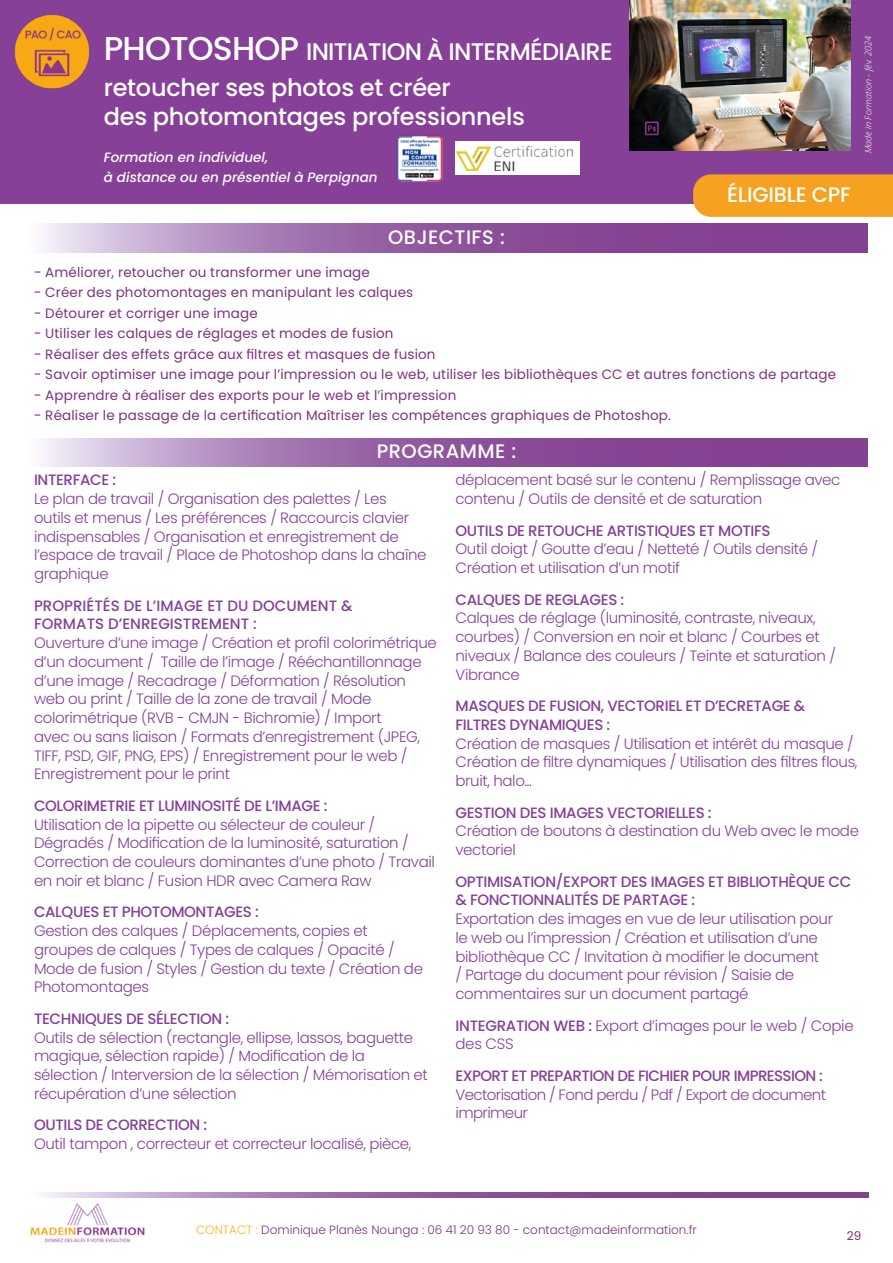
<style>
.page{position:relative;width:893px;height:1263px;background:#fff}
.page>*{position:absolute;margin:0;border:0;box-sizing:border-box;transform-origin:0 0}
.SOUS_TITRE_FORMATION{font:500 24px "Poppins";letter-spacing:-.01em;color:#fff}
.TITRE_FORMATOIN{font:500 24px "Poppins";letter-spacing:-.03em;color:#fff}
.SOUS_TITRE_FORMATION-2{font:500 21px "Poppins";letter-spacing:-.01em;color:#fff}
.Objectif_titre{font:500 19.5px "Poppins";letter-spacing:.025em;color:#fff}
.Programme_texte{font:300 15px/18.8px "Poppins";letter-spacing:-.025em;color:#864098}
.Objectifs_texte{font:13.5px "Poppins";letter-spacing:.01em;color:#7f3180}
.modalité{font:italic 500 13.5px/19.5px "Poppins";color:#fff}
.t1{font:300 12px "Poppins";color:#7f3180}
.texte_organisation{font:12px "Poppins";color:#7f3180}
.t2{font:italic 9px "Open Sans";color:#fff}
.s1{font-size:33px}
.s2{font-weight:500}
.s3{color:#fab31d}
</style>
<div class="page">
<div style="left:0;top:0;width:893px;height:204px;background:#864098"></div>
<img style="left:14px;top:14px;width:76px;height:75px">
<svg style="left:43px;top:223px;width:824px;height:29px;background:#9d6aaa"></svg>
<svg style="left:43px;top:438px;width:824px;height:28px;background:#9d6aaa"></svg>
<svg style="left:44px;top:1193px;width:824px;height:4px;background:#9d6aaa"></svg>
<img style="left:629px;top:0;width:222px;height:151px">
<img style="left:30px;top:1203px;width:115px;height:40px">
<img style="left:396px;top:136px;width:46px;height:45px">
<div style="left:693px;top:174px;width:200px;height:43px;background:#f6a120"></div>
<div style="left:455px;top:142px;width:125px;height:33px;background:#fff"></div>
<img style="left:455px;top:146px;width:117px;height:24px">
<p class="TITRE_FORMATOIN" style="left:104px;top:38px;width:510px"><span class="s1">PHOTOSHOP</span> INITIATION À INTERMÉDIAIRE</p>
<p class="SOUS_TITRE_FORMATION" style="left:104px;top:74px;width:348px">retoucher ses photos et créer</p>
<p class="SOUS_TITRE_FORMATION" style="left:104px;top:103px;width:423px">des photomontages professionnels</p>
<p class="modalité" style="left:104px;top:148px;width:275px">Formation en individuel,<br>à distance ou en présentiel à Perpignan</p>
<p class="Objectif_titre" style="left:388px;top:226px;width:118px">OBJECTIFS :</p>
<p class="SOUS_TITRE_FORMATION-2" style="left:727px;top:183px;width:125px">ÉLIGIBLE CPF</p>
<p class="Objectifs_texte" style="left:34px;top:264px;width:337px">- Améliorer, retoucher ou transformer une image</p>
<p class="Objectifs_texte" style="left:34px;top:285px;width:381px">- Créer des photomontages en manipulant les calques</p>
<p class="Objectifs_texte" style="left:34px;top:305px;width:225px">- Détourer et corriger une image</p>
<p class="Objectifs_texte" style="left:34px;top:326px;width:361px">- Utiliser les calques de réglages et modes de fusion</p>
<p class="Objectifs_texte" style="left:34px;top:346px;width:403px">- Réaliser des effets grâce aux filtres et masques de fusion</p>
<p class="Objectifs_texte" style="left:34px;top:367px;width:804px">- Savoir optimiser une image pour l’impression ou le web, utiliser les bibliothèques CC et autres fonctions de partage</p>
<p class="Objectifs_texte" style="left:34px;top:387px;width:424px">- Apprendre à réaliser des exports pour le web et l’impression</p>
<p class="Objectifs_texte" style="left:34px;top:407px;width:638px">- Réaliser le passage de la certification Maîtriser les compétences graphiques de Photoshop.</p>
<p class="Objectif_titre" style="left:377px;top:440px;width:141px">PROGRAMME :</p>
<p class="t2" style="left:862px;top:153px;width:118px;rotate:-90deg">Made in Formation - fév. 2024</p>
<p class="Programme_texte" style="left:34px;top:471px;width:394px"><span class="s2">INTERFACE :<br></span>Le plan de travail / Organisation des palettes / Les outils et menus / Les préférences / Raccourcis clavier indispensables / Organisation et enregistrement de l’espace de travail / Place de Photoshop dans la chaîne graphique</p>
<p class="Programme_texte" style="left:34px;top:596px;width:404px"><span class="s2">PROPRIÉTÉS DE L’IMAGE ET DU DOCUMENT &amp;<br>FORMATS D’ENREGISTREMENT :<br></span>Ouverture d’une image / Création et profil colorimétrique d’un document / Taille de l’image / Rééchantillonnage d’une image / Recadrage / Déformation / Résolution web ou print / Taille de la zone de travail / Mode colorimétrique (RVB - CMJN - Bichromie) / Import<br>avec ou sans liaison / Formats d’enregistrement (JPEG, TIFF, PSD, GIF, PNG, EPS) / Enregistrement pour le web / Enregistrement pour le print</p>
<p class="Programme_texte" style="left:34px;top:796px;width:402px"><span class="s2">COLORIMETRIE ET LUMINOSITÉ DE L’IMAGE :<br></span>Utilisation de la pipette ou sélecteur de couleur / Dégradés / Modification de la luminosité, saturation / Correction de couleurs dominantes d’une photo / Travail en noir et blanc / Fusion HDR avec Camera Raw</p>
<p class="Programme_texte" style="left:34px;top:903px;width:390px"><span class="s2">CALQUES ET PHOTOMONTAGES :<br></span>Gestion des calques / Déplacements, copies et groupes de calques / Types de calques / Opacité / Mode de fusion / Styles / Gestion du texte / Création de Photomontages</p>
<p class="Programme_texte" style="left:34px;top:1009px;width:395px"><span class="s2">TECHNIQUES DE SÉLECTION :<br></span>Outils de sélection (rectangle, ellipse, lassos, baguette magique, sélection rapide) / Modification de la sélection / Interversion de la sélection / Mémorisation et récupération d’une sélection</p>
<p class="Programme_texte" style="left:34px;top:1116px;width:379px"><span class="s2">OUTILS DE CORRECTION :<br></span>Outil tampon , correcteur et correcteur localisé, pièce,</p>
<p class="Programme_texte" style="left:455px;top:471px;width:386px">déplacement basé sur le contenu / Remplissage avec contenu / Outils de densité et de saturation</p>
<p class="Programme_texte" style="left:455px;top:521px;width:364px"><span class="s2">OUTILS DE RETOUCHE ARTISTIQUES ET MOTIFS<br></span>Outil doigt / Goutte d’eau / Netteté / Outils densité /<br>Création et utilisation d’un motif</p>
<p class="Programme_texte" style="left:455px;top:590px;width:382px"><span class="s2">CALQUES DE REGLAGES :<br></span>Calques de réglage (luminosité, contraste, niveaux, courbes) / Conversion en noir et blanc / Courbes et niveaux / Balance des couleurs / Teinte et saturation / Vibrance</p>
<p class="Programme_texte" style="left:455px;top:696px;width:404px"><span class="s2">MASQUES DE FUSION, VECTORIEL ET D’ECRETAGE &amp; FILTRES DYNAMIQUES :<br></span>Création de masques / Utilisation et intérêt du masque / Création de filtre dynamiques / Utilisation des filtres flous, bruit, halo...</p>
<p class="Programme_texte" style="left:455px;top:803px;width:405px"><span class="s2">GESTION DES IMAGES VECTORIELLES :<br></span>Création de boutons à destination du Web avec le mode vectoriel</p>
<p class="Programme_texte" style="left:455px;top:872px;width:397px"><span class="s2">OPTIMISATION/EXPORT DES IMAGES ET BIBLIOTHÈQUE CC &amp; FONCTIONNALITÉS DE PARTAGE :<br></span>Exportation des images en vue de leur utilisation pour<br>le web ou l’impression / Création et utilisation d’une bibliothèque CC / Invitation à modifier le document<br>/ Partage du document pour révision / Saisie de commentaires sur un document partagé</p>
<p class="Programme_texte" style="left:455px;top:1016px;width:400px"><span class="s2">INTEGRATION WEB :</span> Export d’images pour le web / Copie des CSS</p>
<p class="Programme_texte" style="left:455px;top:1066px;width:372px"><span class="s2">EXPORT ET PREPARTION DE FICHIER POUR IMPRESSION :<br></span>Vectorisation / Fond perdu / Pdf / Export de document imprimeur</p>
<p class="t1" style="left:196px;top:1223px;width:502px"><span class="s3">CONTACT :</span> Dominique Planès Nounga : 06 41 20 93 80 - contact@madeinformation.fr</p>
<p class="texte_organisation" style="left:847px;top:1228px;width:16px">29</p>
</div>
